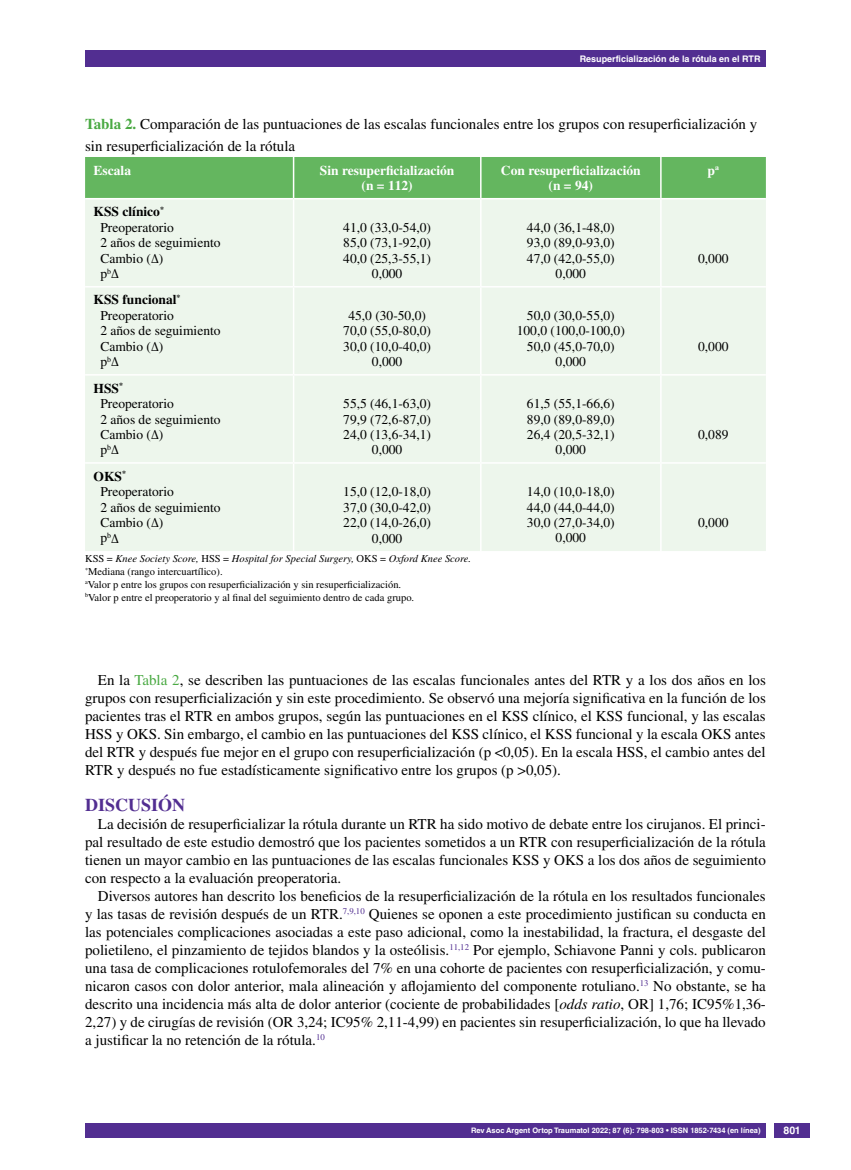
<style>
.page{position:relative;width:851px;height:1170px;background:#fff}
.page>*{position:absolute;margin:0;border:0;box-sizing:border-box;transform-origin:0 0}
.t1{font:700 18px "Times LT Std";color:#522e91}
.t2{font:15px/18px "Times LT Std";color:#000;text-align:justify}
.t3{font:13.5px/15.5px "Times LT Std";color:#000;text-align:center}
.t4{font:700 13.5px/15.5px "Times LT Std";color:#fff;text-align:center}
.t5{font:10.5px/12.8px "Times LT Std";color:#000}
.t6{font:700 10.5px "Helvetica LT Std";color:#fff}
.t7{font:700 9px "Helvetica LT Std";color:#fff}
.t8{font:700 7.5px "Helvetica LT Std";color:#fff}
.s1{font-weight:700;color:#49a942}
.s2{font-weight:700}
.s3{font-style:italic}
.s4{color:#49a942}
</style>
<div class="page">
<div style="left:85px;top:50px;width:680px;height:17px;background:#522e91"></div>
<div style="left:85px;top:1123px;width:680px;height:14px;background:#522e91"></div>
<div style="left:774px;top:1123px;width:35px;height:14px;background:#522e91"></div>
<div style="left:85px;top:157px;width:680px;height:41px;background:#64b65f"></div>
<div style="left:85px;top:199px;width:680px;height:352px;background:#edf6ec"></div>
<hr style="left:293px;top:157px;width:1px;height:41px;background:#fff">
<hr style="left:480px;top:157px;width:1px;height:41px;background:#fff">
<hr style="left:660px;top:157px;width:1px;height:41px;background:#fff">
<hr style="left:293px;top:199px;width:1px;height:87px;background:#fff">
<hr style="left:480px;top:199px;width:1px;height:87px;background:#fff">
<hr style="left:660px;top:199px;width:1px;height:87px;background:#fff">
<hr style="left:85px;top:286px;width:208px;height:1px;background:#fff">
<hr style="left:293px;top:286px;width:187px;height:1px;background:#fff">
<hr style="left:293px;top:287px;width:1px;height:87px;background:#fff">
<hr style="left:480px;top:286px;width:180px;height:1px;background:#fff">
<hr style="left:480px;top:287px;width:1px;height:87px;background:#fff">
<hr style="left:660px;top:286px;width:105px;height:1px;background:#fff">
<hr style="left:660px;top:287px;width:1px;height:87px;background:#fff">
<hr style="left:85px;top:374px;width:208px;height:1px;background:#fff">
<hr style="left:293px;top:374px;width:187px;height:1px;background:#fff">
<hr style="left:293px;top:375px;width:1px;height:87px;background:#fff">
<hr style="left:480px;top:374px;width:180px;height:1px;background:#fff">
<hr style="left:480px;top:375px;width:1px;height:87px;background:#fff">
<hr style="left:660px;top:374px;width:105px;height:1px;background:#fff">
<hr style="left:660px;top:375px;width:1px;height:87px;background:#fff">
<hr style="left:85px;top:462px;width:208px;height:1px;background:#fff">
<hr style="left:293px;top:462px;width:187px;height:1px;background:#fff">
<hr style="left:293px;top:463px;width:1px;height:88px;background:#fff">
<hr style="left:480px;top:462px;width:180px;height:1px;background:#fff">
<hr style="left:480px;top:463px;width:1px;height:88px;background:#fff">
<hr style="left:660px;top:462px;width:105px;height:1px;background:#fff">
<hr style="left:660px;top:463px;width:1px;height:88px;background:#fff">
<p class="t7" style="left:579px;top:53px;width:182px">Resuperficialización de la rótula en el RTR</p>
<p class="t2" style="left:85px;top:113px;width:673px;line-height:21.6px"><span class="s1">Tabla 2.</span> Comparación de las puntuaciones de las escalas funcionales entre los grupos con resuperficialización y sin resuperficialización de la rótula</p>
<p class="t4" style="left:94px;top:162px;width:39px">Escala</p>
<p class="t4" style="left:320px;top:162px;width:136px">Sin resuperficialización (n = 112)</p>
<p class="t4" style="left:501px;top:162px;width:141px">Con resuperficialización (n = 94)</p>
<p class="t4" style="left:707px;top:162px;width:13px">p<sup>a</sup></p>
<p class="t3" style="left:100px;top:204px;width:122px;text-align:left;text-indent:-7px"><span class="s2">KSS clínico</span><sup>*<br></sup>Preoperatorio<br>2 años de seguimiento<br>Cambio (∆)<br>p<sup>b</sup>∆</p>
<p class="t3" style="left:343px;top:219px;width:89px">41,0 (33,0-54,0)<br>85,0 (73,1-92,0)<br>40,0 (25,3-55,1)<br>0,000</p>
<p class="t3" style="left:527px;top:219px;width:89px">44,0 (36,1-48,0)<br>93,0 (89,0-93,0)<br>47,0 (42,0-55,0)<br>0,000</p>
<p class="t3" style="left:698px;top:250px;width:32px">0,000</p>
<p class="t3" style="left:100px;top:292px;width:122px;text-align:left;text-indent:-7px"><span class="s2">KSS funcional</span><sup>*<br></sup>Preoperatorio<br>2 años de seguimiento<br>Cambio (∆)<br>p<sup>b</sup>∆</p>
<p class="t3" style="left:100px;top:380px;width:122px;text-align:left;text-indent:-7px"><span class="s2">HSS</span> <sup>*<br></sup>Preoperatorio<br>2 años de seguimiento<br>Cambio (∆)<br>p<sup>b</sup>∆</p>
<p class="t3" style="left:100px;top:468px;width:122px;text-align:left;text-indent:-7px"><span class="s2">OKS</span><sup>*<br></sup>Preoperatorio<br>2 años de seguimiento<br>Cambio (∆)<br>p<sup>b</sup>∆</p>
<p class="t3" style="left:343px;top:307px;width:89px">45,0 (30-50,0)<br>70,0 (55,0-80,0)<br>30,0 (10,0-40,0)<br>0,000</p>
<p class="t3" style="left:516px;top:307px;width:109px">50,0 (30,0-55,0)<br>100,0 (100,0-100,0)<br>50,0 (45,0-70,0)<br>0,000</p>
<p class="t3" style="left:343px;top:395px;width:89px">55,5 (46,1-63,0)<br>79,9 (72,6-87,0)<br>24,0 (13,6-34,1)<br>0,000</p>
<p class="t3" style="left:527px;top:395px;width:89px">61,5 (55,1-66,6)<br>89,0 (89,0-89,0)<br>26,4 (20,5-32,1)<br>0,000</p>
<p class="t3" style="left:343px;top:484px;width:89px">15,0 (12,0-18,0)<br>37,0 (30,0-42,0)<br>22,0 (14,0-26,0)<br>0,000</p>
<p class="t3" style="left:527px;top:484px;width:89px">14,0 (10,0-18,0)<br>44,0 (44,0-44,0)<br>30,0 (27,0-34,0)<br>0,000</p>
<p class="t5" style="left:85px;top:552px;width:387px">KSS = <span class="s3">Knee Society Score,</span> HSS = <span class="s3">Hospital for Special Surgery,</span> OKS = <span class="s3">Oxford Knee Score. </span><sup>*</sup>Mediana (rango intercuartílico).<br><sup>a</sup>Valor p entre los grupos con resuperficialización y sin resuperficialización.<br><sup>b</sup>Valor p entre el preoperatorio y al final del seguimiento dentro de cada grupo.</p>
<p class="t3" style="left:698px;top:338px;width:32px">0,000</p>
<p class="t3" style="left:698px;top:426px;width:32px">0,089</p>
<p class="t3" style="left:698px;top:514px;width:32px">0,000</p>
<p class="t2" style="left:85px;top:670px;width:682px;text-indent:13px">En la <span class="s4">Tabla 2</span>, se describen las puntuaciones de las escalas funcionales antes del RTR y a los dos años en los grupos con resuperficialización y sin este procedimiento. Se observó una mejoría significativa en la función de los pacientes tras el RTR en ambos grupos, según las puntuaciones en el KSS clínico, el KSS funcional, y las escalas HSS y OKS. Sin embargo, el cambio en las puntuaciones del KSS clínico, el KSS funcional y la escala OKS antes del RTR y después fue mejor en el grupo con resuperficialización (p &lt;0,05). En la escala HSS, el cambio antes del RTR y después no fue estadísticamente significativo entre los grupos (p &gt;0,05).</p>
<p class="t1" style="left:85px;top:794px;width:102px">Discusión</p>
<p class="t2" style="left:85px;top:814px;width:682px;text-indent:13px">La decisión de resuperficializar la rótula durante un RTR ha sido motivo de debate entre los cirujanos. El princi&shy;pal resultado de este estudio demostró que los pacientes sometidos a un RTR con resuperficialización de la rótula tienen un mayor cambio en las puntuaciones de las escalas funcionales KSS y OKS a los dos años de seguimiento con respecto a la evaluación preoperatoria.</p>
<p class="t2" style="left:85px;top:886px;width:682px;text-indent:13px">Diversos autores han descrito los beneficios de la resuperficialización de la rótula en los resultados funcionales y las tasas de revisión después de un RTR.<sup>7,9,10</sup> Quienes se oponen a este procedimiento justifican su conducta en las potenciales complicaciones asociadas a este paso adicional, como la inestabilidad, la fractura, el desgaste del polietileno, el pinzamiento de tejidos blandos y la osteólisis.<sup>11,12</sup> Por ejemplo, Schiavone Panni y cols. publicaron una tasa de complicaciones rotulofemorales del 7% en una cohorte de pacientes con resuperficialización, y comu&shy;nicaron casos con dolor anterior, mala alineación y aflojamiento del componente rotuliano.<sup>13</sup> No obstante, se ha descrito una incidencia más alta de dolor anterior (cociente de probabilidades [<span class="s3">odds ratio</span>, OR] 1,76; IC95%1,36- 2,27) y de cirugías de revisión (OR 3,24; IC95% 2,11-4,99) en pacientes sin resuperficialización, lo que ha llevado a justificar la no retención de la rótula.<sup>10</sup></p>
<p class="t8" style="left:471px;top:1125px;width:291px">Rev Asoc Argent Ortop Traumatol 2022; 87 (6): 798-803 • ISSN 1852-7434 (en línea)</p>
<p class="t6" style="left:783px;top:1124px;width:18px">801</p>
</div>
